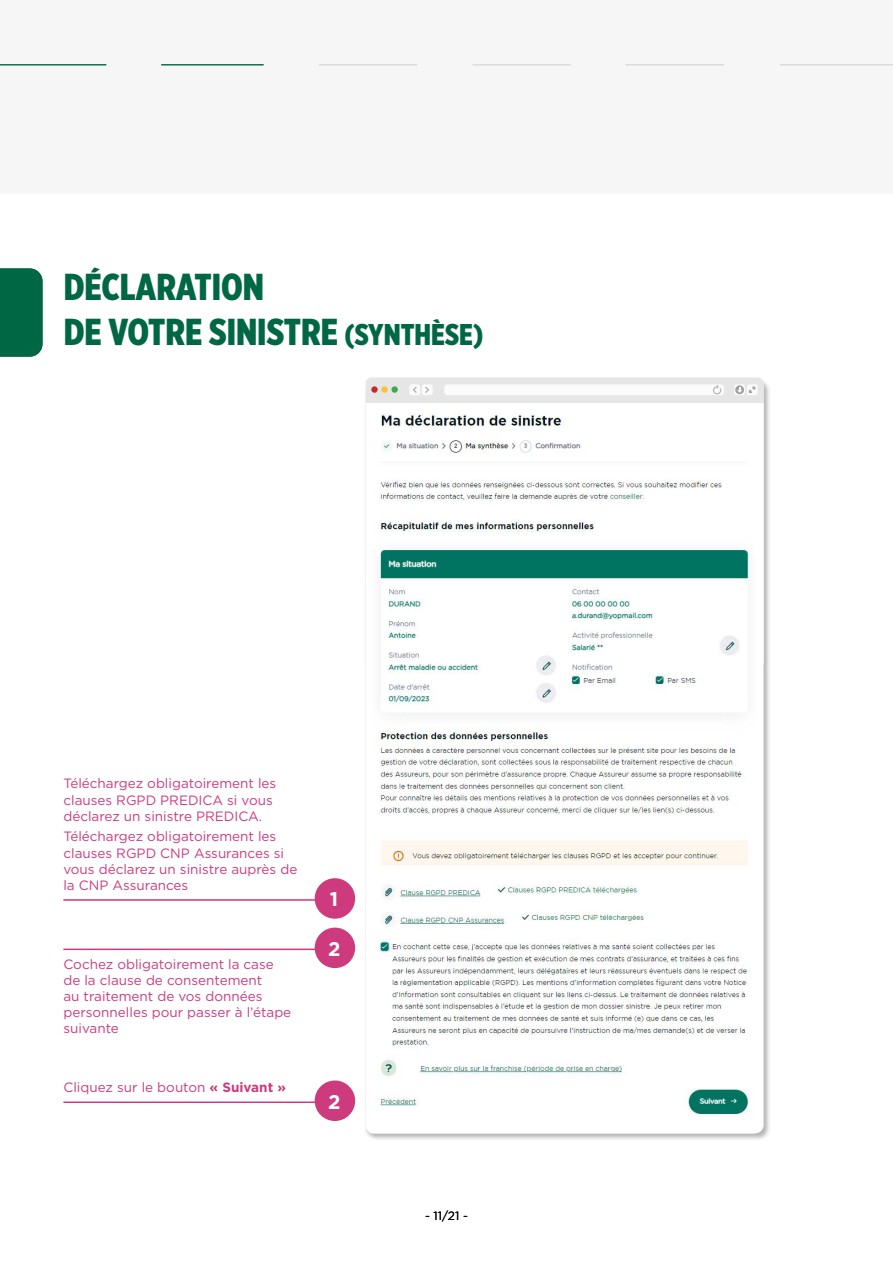
<style>
.page{position:relative;width:893px;height:1263px;background:#fff}
.page>*{position:absolute;margin:0;border:0;box-sizing:border-box;transform-origin:0 0}
.t1{font:900 37.5px "Gotham X Narrow";color:#006745}
.t2{font:700 19.8px "Gotham";color:#fff}
.t3{font:13.5px/16.2px "Gotham";color:#cd3a7d}
.t4{font:12px "Gotham";color:#000}
.s1{font-size:30px}
.s2{font-weight:700}
</style>
<div class="page">
<div style="left:364px;top:378px;width:407px;height:763px;background:#000;opacity:.3"></div>
<div style="left:366px;top:377px;width:398px;height:25px;background:#e7e6e6"></div>
<svg style="left:366px;top:403px;width:398px;height:262px"></svg>
<svg style="left:371px;top:386px;width:7px;height:7px"></svg>
<svg style="left:381px;top:386px;width:7px;height:7px"></svg>
<div style="left:391px;top:386px;width:7px;height:7px;background:#39ab4a;border-radius:50%"></div>
<div style="left:409px;top:384px;width:11px;height:11px;background:#fbfbfb;border-radius:3px"></div>
<div style="left:422px;top:384px;width:11px;height:11px;background:#fbfbfb;border-radius:3px"></div>
<svg style="left:425px;top:386px;width:4px;height:7px"></svg>
<svg style="left:413px;top:386px;width:4px;height:7px"></svg>
<hr style="left:366px;top:402px;width:398px;height:1px;background:#e7e6e6">
<div style="left:444px;top:384px;width:280px;height:11px;background:#fbfbfb;border-radius:4px"></div>
<div style="left:747px;top:384px;width:11px;height:11px;background:#fbfbfb;border-radius:3px"></div>
<svg style="left:734px;top:384px;width:11px;height:11px"></svg>
<svg style="left:735px;top:385px;width:9px;height:9px"></svg>
<svg style="left:737px;top:387px;width:5px;height:6px"></svg>
<svg style="left:749px;top:386px;width:6px;height:7px"></svg>
<svg style="left:713px;top:385px;width:9px;height:9px"></svg>
<img style="left:368px;top:411px;width:391px;height:722px">
<div style="left:315px;top:1080px;width:40px;height:41px;background:#cd3a7d;border-radius:50%"></div>
<hr style="left:63px;top:1101px;width:263px;height:2px;background:#cd3a7d">
<div style="left:315px;top:927px;width:40px;height:41px;background:#cd3a7d;border-radius:50%"></div>
<hr style="left:63px;top:948px;width:263px;height:2px;background:#cd3a7d">
<div style="left:315px;top:878px;width:40px;height:41px;background:#cd3a7d;border-radius:50%"></div>
<hr style="left:63px;top:899px;width:263px;height:2px;background:#cd3a7d">
<div style="left:0;top:268px;width:43px;height:89px;background:#006745"></div>
<div style="left:0;top:0;width:893px;height:193px;background:#f5f6f5"></div>
<hr style="left:319px;top:64px;width:98px;height:1px;background:#dadada">
<hr style="left:472px;top:64px;width:99px;height:1px;background:#dadada">
<hr style="left:626px;top:64px;width:98px;height:1px;background:#dadada">
<hr style="left:780px;top:64px;width:113px;height:1px;background:#dadada">
<hr style="left:161px;top:64px;width:103px;height:1px;background:#006745">
<hr style="left:0;top:64px;width:106px;height:1px;background:#006745">
<p class="t1" style="left:64px;top:263px;width:202px">DÉCLARATION</p>
<p class="t1" style="left:64px;top:308px;width:421px">DE VOTRE SINISTRE <span class="s1">(SYNTHÈSE)</span></p>
<p class="t3" style="left:63px;top:775px;width:214px">Téléchargez obligatoirement les clauses RGPD PREDICA si vous déclarez un sinistre PREDICA.</p>
<p class="t3" style="left:63px;top:828px;width:235px">Téléchargez obligatoirement les clauses RGPD CNP Assurances si vous déclarez un sinistre auprès de la CNP Assurances</p>
<p class="t3" style="left:63px;top:955px;width:229px">Cochez obligatoirement la case de la clause de consentement<br>au traitement de vos données personnelles pour passer à l’étape suivante</p>
<p class="t3" style="left:63px;top:1079px;width:224px">Cliquez sur le bouton <span class="s2">« Suivant »</span></p>
<p class="t2" style="left:330px;top:886px;width:10px">1</p>
<p class="t2" style="left:328px;top:936px;width:14px">2</p>
<p class="t2" style="left:328px;top:1088px;width:14px">2</p>
<p class="t4" style="left:425px;top:1208px;width:44px">- 11/21 -</p>
</div>
